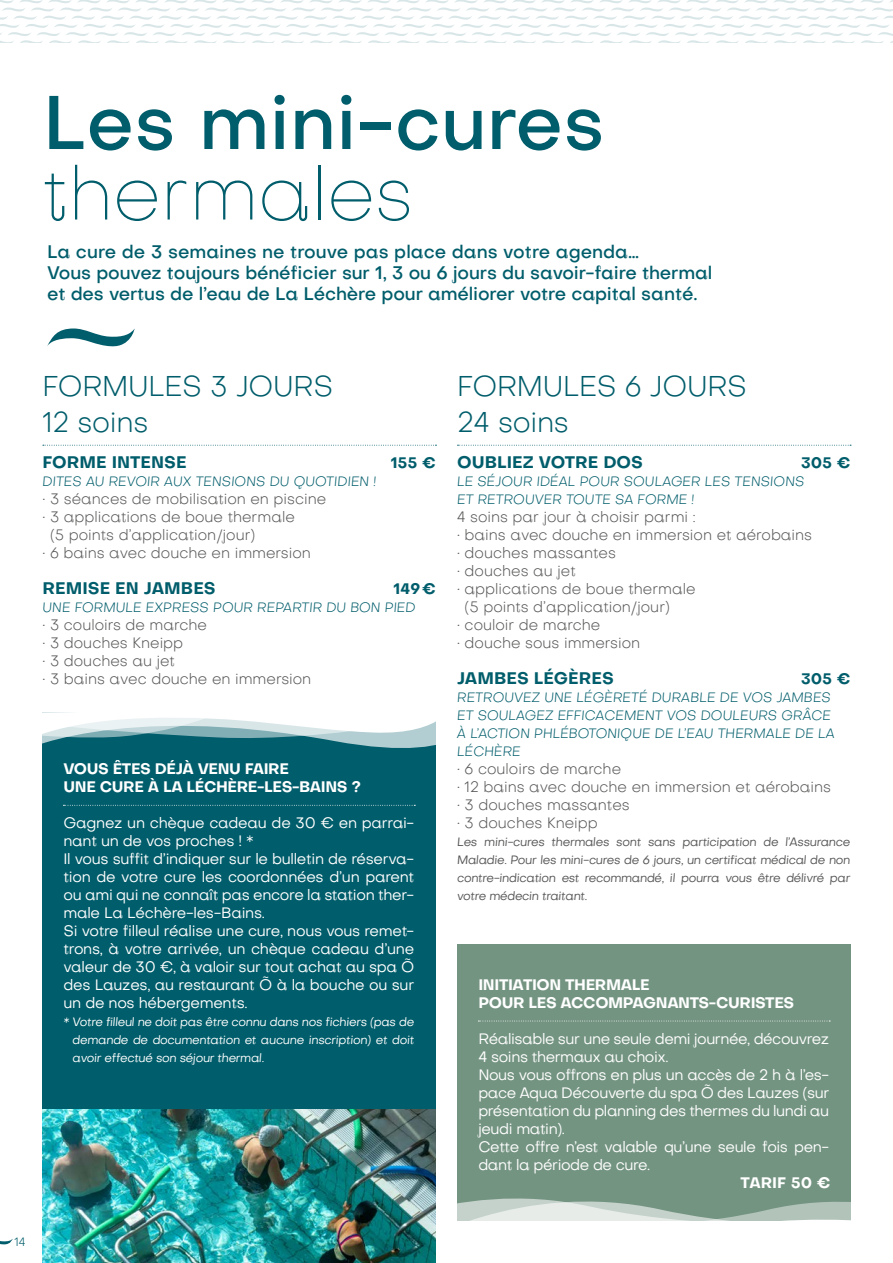
<style>
.page{position:relative;width:893px;height:1263px;background:#fff}
.page>*{position:absolute;margin:0;border:0;box-sizing:border-box;transform-origin:0 0}
.t1{font:500 75px "Subjectivity";color:#005d6b}
.t2{font:100 75px "Subjectivity";color:#005d6b}
.t3{font:300 28.5px/36px "Subjectivity";letter-spacing:-.01em;color:#005d6b}
.t4{font:500 18px/21px "Subjectivity";letter-spacing:-.01em;color:#005d6b}
.t5{font:700 16.5px "Subjectivity";color:#005d6b}
.t6{font:15px/18px "Subjectivity";letter-spacing:-.02em;color:#fff}
.t7{font:300 15px/18px "Subjectivity";color:#565655}
.t8{font:700 15px/18px "Subjectivity";letter-spacing:-.025em;color:#fff}
.t9{font:700 15px "Subjectivity";color:#005d6b}
.t10{font:italic 300 13.5px/18px "Subjectivity";color:#005d6b}
.t11{font:italic 12px/18px "Subjectivity";letter-spacing:-.03em;color:#565655;text-align:justify}
.t12{font:italic 12px/18px "Subjectivity";letter-spacing:-.03em;color:#fff;text-align:justify}
.t13{font:300 12px "Subjectivity";color:#005d6b}
</style>
<div class="page">
<div style="left:457px;top:944px;width:393px;height:276px;background:#749482"></div>
<svg style="left:478px;top:1021px;width:352px;height:1px"></svg>
<svg style="left:457px;top:1193px;width:394px;height:28px"></svg>
<svg style="left:0;top:1239px;width:13px;height:6px"></svg>
<svg style="left:0;top:0;width:893px;height:43px"></svg>
<div style="left:42px;top:713px;width:394px;height:397px;background:#005d6b"></div>
<svg style="left:42px;top:712px;width:394px;height:36px"></svg>
<svg style="left:63px;top:805px;width:352px;height:1px"></svg>
<svg style="left:47px;top:328px;width:88px;height:19px"></svg>
<svg style="left:43px;top:445px;width:393px;height:1px"></svg>
<svg style="left:457px;top:445px;width:394px;height:1px"></svg>
<img style="left:43px;top:1110px;width:393px;height:153px">
<h1 class="t1" style="left:43px;top:80px;width:564px">Les mini-cures</h1>
<h1 class="t2" style="left:43px;top:165px;width:372px">thermales</h1>
<p class="t4" style="left:47px;top:241px;width:667px">La cure de 3 semaines ne trouve pas place dans votre agenda…<br>Vous pouvez toujours bénéficier sur 1, 3 ou 6 jours du savoir-faire thermal et des vertus de l’eau de La Léchère pour améliorer votre capital santé.</p>
<h2 class="t3" style="left:43px;top:369px;width:292px">FORMULES 3 JOURS<br>12 soins</h2>
<p class="t5" style="left:43px;top:453px;width:146px">FORME INTENSE</p>
<p class="t10" style="left:43px;top:473px;width:335px">DITES AU REVOIR AUX TENSIONS DU QUOTIDIEN !</p>
<p class="t7" style="left:43px;top:490px;width:285px">• 3 séances de mobilisation en piscine</p>
<p class="t7" style="left:50px;top:508px;width:246px;text-indent:-8px">• 3 applications de boue thermale (5 points d’application/jour)</p>
<p class="t7" style="left:43px;top:544px;width:270px">• 6 bains avec douche en immersion</p>
<p class="t5" style="left:43px;top:579px;width:175px">REMISE EN JAMBES</p>
<p class="t10" style="left:43px;top:599px;width:375px">UNE FORMULE EXPRESS POUR REPARTIR DU BON PIED</p>
<p class="t7" style="left:43px;top:616px;width:166px">• 3 couloirs de marche</p>
<p class="t7" style="left:43px;top:634px;width:142px">• 3 douches Kneipp</p>
<p class="t7" style="left:43px;top:652px;width:134px">• 3 douches au jet</p>
<p class="t7" style="left:43px;top:670px;width:270px">• 3 bains avec douche en immersion</p>
<h2 class="t3" style="left:457px;top:369px;width:291px">FORMULES 6 JOURS<br>24 soins</h2>
<p class="t5" style="left:457px;top:453px;width:187px">OUBLIEZ VOTRE DOS</p>
<p class="t10" style="left:457px;top:473px;width:349px">LE SÉJOUR IDÉAL POUR SOULAGER LES TENSIONS<br>ET RETROUVER TOUTE SA FORME !</p>
<p class="t7" style="left:457px;top:508px;width:240px">4 soins par jour à choisir parmi :</p>
<p class="t7" style="left:457px;top:526px;width:357px">• bains avec douche en immersion et aérobains</p>
<p class="t7" style="left:457px;top:544px;width:160px">• douches massantes</p>
<p class="t7" style="left:457px;top:562px;width:120px">• douches au jet</p>
<p class="t7" style="left:465px;top:580px;width:232px;text-indent:-8px">• applications de boue thermale (5 points d’application/jour)</p>
<p class="t7" style="left:457px;top:616px;width:145px">• couloir de marche</p>
<p class="t7" style="left:457px;top:634px;width:185px">• douche sous immersion</p>
<p class="t5" style="left:457px;top:669px;width:158px">JAMBES LÉGÈRES</p>
<p class="t10" style="left:457px;top:689px;width:379px">RETROUVEZ UNE LÉGÈRETÉ DURABLE DE VOS JAMBES ET SOULAGEZ EFFICACEMENT VOS DOULEURS GRÂCE À L’ACTION PHLÉBOTONIQUE DE L’EAU THERMALE DE LA LÉCHÈRE</p>
<p class="t7" style="left:457px;top:760px;width:166px">• 6 couloirs de marche</p>
<p class="t7" style="left:457px;top:778px;width:375px">• 12 bains avec douche en immersion et aérobains</p>
<p class="t7" style="left:457px;top:796px;width:174px">• 3 douches massantes</p>
<p class="t7" style="left:457px;top:814px;width:142px">• 3 douches Kneipp</p>
<p class="t11" style="left:457px;top:834px;width:395px">Les mini-cures thermales sont sans participation de l’Assurance Maladie. Pour les mini-cures de 6 jours, un certificat médical de non contre-indication est recommandé, il pourra vous être délivré par votre médecin traitant.</p>
<p class="t9" style="left:391px;top:454px;width:47px">155 €</p>
<p class="t9" style="left:801px;top:454px;width:51px">305 €</p>
<p class="t9" style="left:394px;top:580px;width:44px">149 €</p>
<p class="t9" style="left:801px;top:670px;width:51px">305 €</p>
<p class="t8" style="left:63px;top:760px;width:299px">VOUS ÊTES DÉJÀ VENU FAIRE<br>UNE CURE À LA LÉCHÈRE-LES-BAINS ?</p>
<p class="t6" style="left:63px;top:814px;width:352px">Gagnez un chèque cadeau de 30 € en parrai&shy;nant un de vos proches ! *<br>Il vous suffit d’indiquer sur le bulletin de réserva&shy;tion de votre cure les coordonnées d’un parent ou ami qui ne connaît pas encore la station ther&shy;male La Léchère-les-Bains.<br>Si votre filleul réalise une cure, nous vous remet&shy;trons, à votre arrivée, un chèque cadeau d’une valeur de 30 €, à valoir sur tout achat au spa Õ des Lauzes, au restaurant Õ à la bouche ou sur un de nos hébergements.</p>
<p class="t12" style="left:73px;top:1014px;width:343px;text-indent:-9px">* Votre filleul ne doit pas être connu dans nos fichiers (pas de demande de documentation et aucune inscription) et doit avoir effectué son séjour thermal.</p>
<p class="t8" style="left:478px;top:976px;width:317px">INITIATION THERMALE<br>POUR LES ACCOMPAGNANTS-CURISTES</p>
<p class="t6" style="left:478px;top:1030px;width:352px">Réalisable sur une seule demi journée, découvrez 4 soins thermaux au choix.<br>Nous vous offrons en plus un accès de 2 h à l’es&shy;pace Aqua Découverte du spa Õ des Lauzes (sur présentation du planning des thermes du lundi au jeudi matin).<br>Cette offre n’est valable qu’une seule fois pen&shy;dant la période de cure.</p>
<p class="t8" style="left:740px;top:1174px;width:91px">TARIF 50 €</p>
<p class="t13" style="left:15px;top:1235px;width:13px">14</p>
</div>
